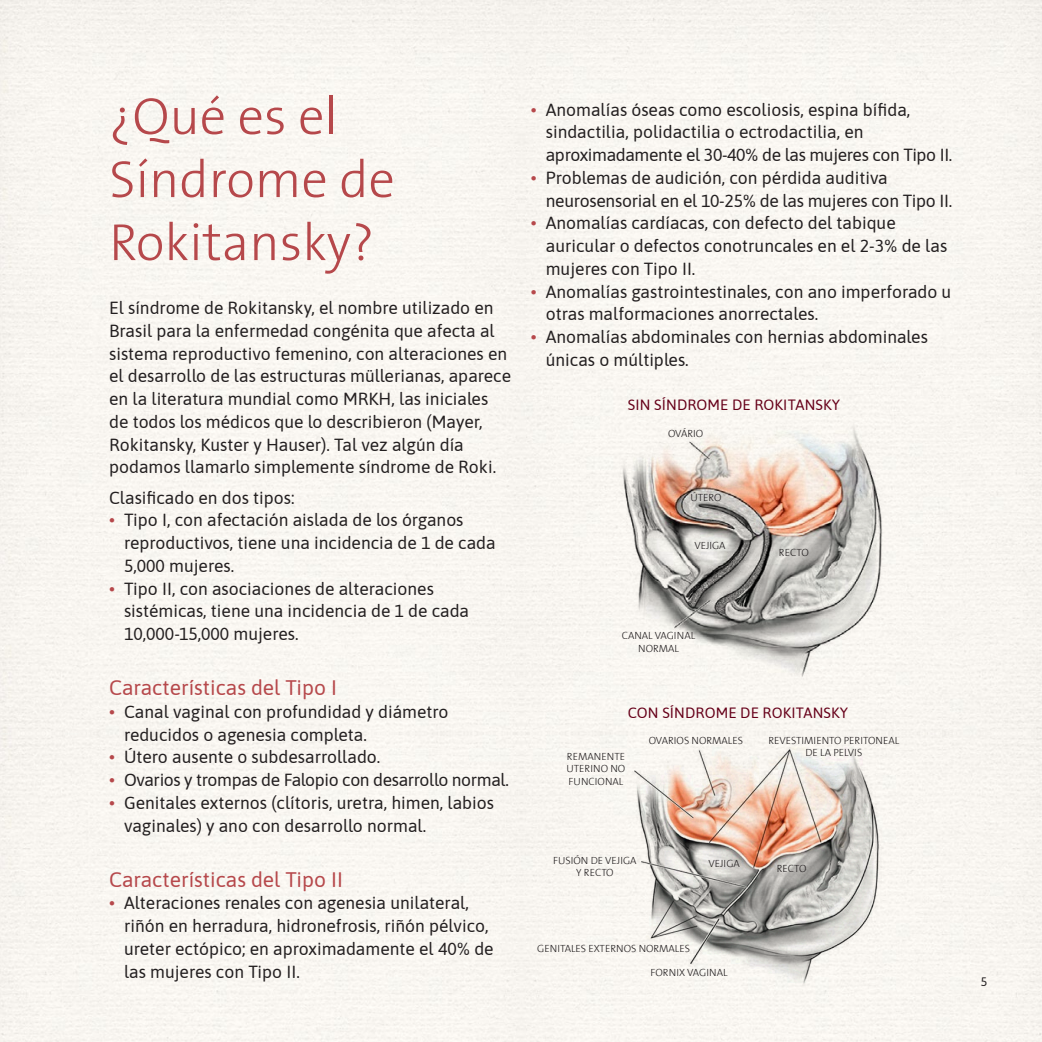
<style>
.page{position:relative;width:1042px;height:1042px;background:#fff}
.page>*{position:absolute;margin:0;border:0;box-sizing:border-box;transform-origin:0 0}
.titulo_gde{font:300 52.5px/63px "The Sans B3";color:#b6484b}
.titulo{font:21px "Asap";color:#b6484b}
.item{font:17.5px/22.8px "Asap";color:#231f20}
.corpo{font:17.5px/22.8px "Asap";color:#231f20}
.item-2{font:17.5px "Asap";letter-spacing:-.02em;color:#231f20}
.subtitulo{font:14.88px "Asap";letter-spacing:.01em;color:#660019}
.t1{font:12.25px "Asap";color:#231f20}
.legenda{font:300 10.5px/12.2px "The Sans B3";color:#231f20;text-align:center}
.s1{color:#b6484b}
</style>
<div class="page">
<img style="left:542px;top:709px;width:353px;height:310px">
<img style="left:579px;top:417px;width:308px;height:270px">
<p class="titulo_gde" style="left:109px;top:87px;width:287px">¿Qué es el<br>Síndrome de<br>Rokitansky?</p>
<p class="item" style="left:546px;top:97px;width:408px;text-indent:-15px"><span class="s1">•</span> Anomalías óseas como escoliosis, espina bífida, sindactilia, polidactilia o ectrodactilia, en aproximadamente el 30-40% de las mujeres con Tipo II.</p>
<p class="item" style="left:546px;top:165px;width:408px;text-indent:-15px"><span class="s1">•</span> Problemas de audición, con pérdida auditiva neurosensorial en el 10-25% de las mujeres con Tipo II.</p>
<p class="item" style="left:546px;top:211px;width:403px;text-indent:-15px"><span class="s1">•</span> Anomalías cardíacas, con defecto del tabique auricular o defectos conotruncales en el 2-3% de las mujeres con Tipo II.</p>
<p class="item" style="left:546px;top:279px;width:407px;text-indent:-15px"><span class="s1">•</span> Anomalías gastrointestinales, con ano imperforado u otras malformaciones anorrectales.</p>
<p class="item" style="left:546px;top:325px;width:384px;text-indent:-15px"><span class="s1">•</span> Anomalías abdominales con hernias abdominales únicas o múltiples.</p>
<p class="corpo" style="left:109px;top:296px;width:403px">El síndrome de Rokitansky, el nombre utilizado en Brasil para la enfermedad congénita que afecta al sistema reproductivo femenino, con alteraciones en el desarrollo de las estructuras müllerianas, aparece en la literatura mundial como MRKH, las iniciales de todos los médicos que lo describieron (Mayer, Rokitansky, Kuster y Hauser). Tal vez algún día podamos llamarlo simplemente síndrome de Roki.</p>
<p class="corpo" style="left:109px;top:485px;width:187px">Clasificado en dos tipos:</p>
<p class="item" style="left:124px;top:508px;width:373px;text-indent:-15px"><span class="s1">•</span> Tipo I, con afectación aislada de los órganos reproductivos, tiene una incidencia de 1 de cada<br>5,000 mujeres.</p>
<p class="item" style="left:124px;top:576px;width:347px;text-indent:-15px"><span class="s1">•</span> Tipo II, con asociaciones de alteraciones sistémicas, tiene una incidencia de 1 de cada<br>10,000-15,000 mujeres.</p>
<p class="titulo" style="left:109px;top:673px;width:229px">Características del Tipo I</p>
<p class="item" style="left:124px;top:699px;width:326px;text-indent:-15px"><span class="s1">•</span> Canal vaginal con profundidad y diámetro reducidos o agenesia completa.</p>
<p class="item" style="left:109px;top:745px;width:273px"><span class="s1">•</span> Útero ausente o subdesarrollado.</p>
<p class="item-2" style="left:109px;top:768px;width:401px"><span class="s1">•</span> Ovarios y trompas de Falopio con desarrollo normal.</p>
<p class="item" style="left:124px;top:790px;width:371px;text-indent:-15px"><span class="s1">•</span> Genitales externos (clítoris, uretra, himen, labios vaginales) y ano con desarrollo normal.</p>
<p class="titulo" style="left:109px;top:864px;width:235px">Características del Tipo II</p>
<p class="item" style="left:124px;top:891px;width:371px;text-indent:-15px"><span class="s1">•</span> Alteraciones renales con agenesia unilateral, riñón en herradura, hidronefrosis, riñón pélvico, ureter ectópico; en aproximadamente el 40% de las mujeres con Tipo II.</p>
<p class="subtitulo" style="left:628px;top:395px;width:214px">SIN SÍNDROME DE ROKITANSKY</p>
<p class="legenda" style="left:668px;top:427px;width:37px">OVÁRIO</p>
<p class="legenda" style="left:690px;top:492px;width:32px">ÚTERO</p>
<p class="legenda" style="left:694px;top:540px;width:33px">VEJIGA</p>
<p class="legenda" style="left:779px;top:547px;width:31px">RECTO</p>
<p class="legenda" style="left:622px;top:630px;width:75px">CANAL VAGINAL<br>NORMAL</p>
<p class="subtitulo" style="left:628px;top:702px;width:222px">CON SÍNDROME DE ROKITANSKY</p>
<p class="legenda" style="left:649px;top:734px;width:96px">OVARIOS NORMALES</p>
<p class="legenda" style="left:768px;top:734px;width:132px">REVESTIMIENTO PERITONEAL<br>DE LA PELVIS</p>
<p class="legenda" style="left:567px;top:751px;width:60px;text-align:justify">REMANENTE UTERINO NO FUNCIONAL</p>
<p class="legenda" style="left:553px;top:854px;width:85px">FUSIÓN DE VEJIGA<br>Y RECTO</p>
<p class="legenda" style="left:708px;top:857px;width:33px">VEJIGA</p>
<p class="legenda" style="left:777px;top:863px;width:31px">RECTO</p>
<p class="legenda" style="left:537px;top:942px;width:154px">GENITALES EXTERNOS NORMALES</p>
<p class="legenda" style="left:650px;top:967px;width:79px">FORNIX VAGINAL</p>
<p class="t1" style="left:981px;top:973px;width:8px">5</p>
</div>
